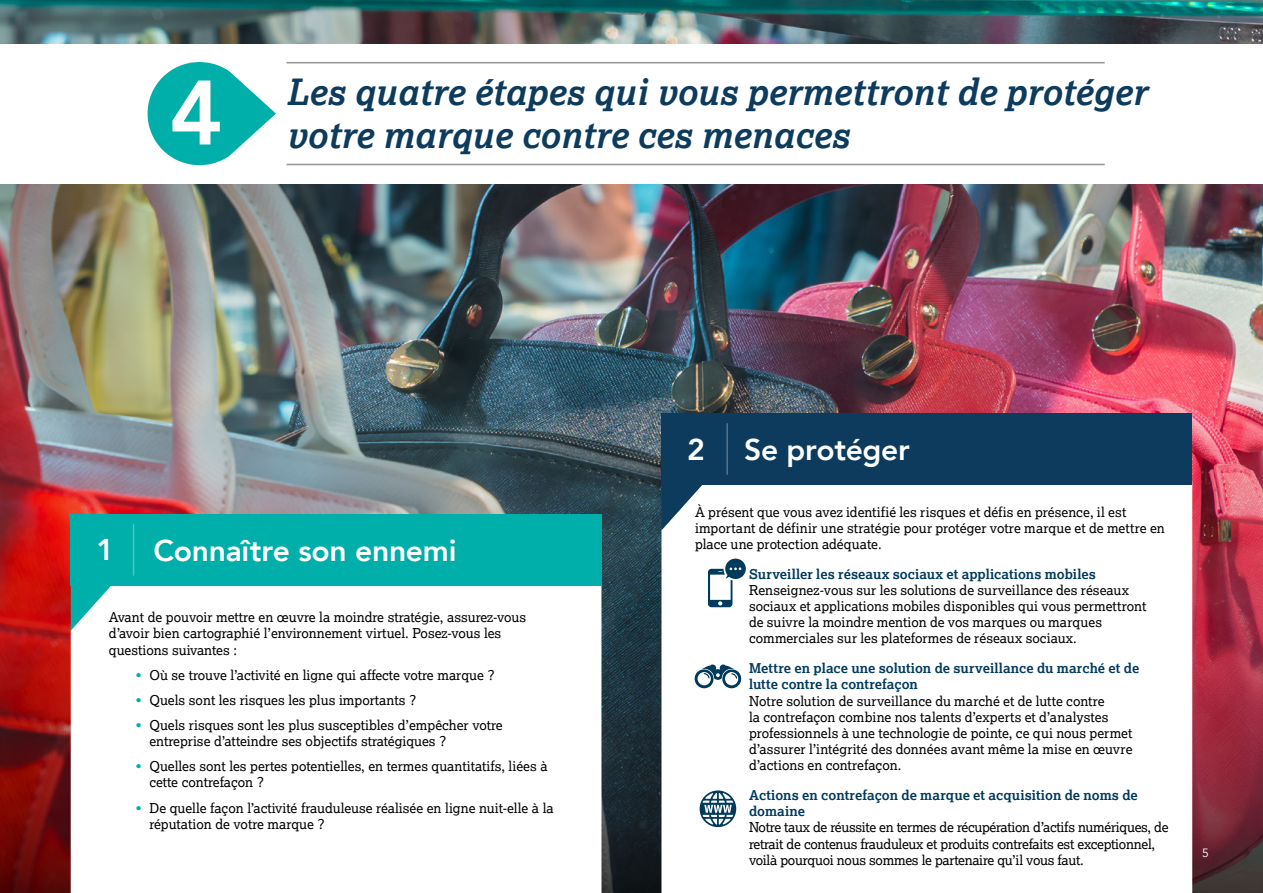
<style>
.page{position:relative;width:1263px;height:893px;background:#fff}
.page>*{position:absolute;margin:0;border:0;box-sizing:border-box;transform-origin:0 0}
.t1{font:800 90.3px "Avenir";color:#fff}
.t2{font:italic 700 36px/43.2px "Lexia";color:#0c3b5d}
.t3{font:800 30px "Avenir";letter-spacing:-.01em;color:#fff}
.t4{font:13.5px/16.2px "Lexia";color:#000}
.t5{font:700 13.5px/16.2px "Lexia";letter-spacing:.005em;color:#003a5d}
.t6{font:13.5px/16.2px "Lexia";letter-spacing:-.02em;color:#000}
.t7{font:12px "Avenir";color:#fff}
.s1{color:#00afaa}
</style>
<div class="page">
<img style="left:0;top:0;width:1263px;height:348px">
<img style="left:0;top:348px;width:1263px;height:545px">
<div style="left:0;top:44px;width:1263px;height:139px;background:#fff"></div>
<svg style="left:71px;top:585px;width:530px;height:308px"></svg>
<div style="left:71px;top:514px;width:530px;height:71px;background:#00afaa"></div>
<svg style="left:71px;top:585px;width:52px;height:46px"></svg>
<svg style="left:661px;top:485px;width:531px;height:408px"></svg>
<div style="left:661px;top:414px;width:531px;height:71px;background:#0c3b5d"></div>
<svg style="left:661px;top:485px;width:52px;height:45px"></svg>
<hr style="left:133px;top:524px;width:1px;height:52px;background:#fff">
<hr style="left:726px;top:423px;width:2px;height:52px;background:#fff">
<svg style="left:147px;top:61px;width:129px;height:105px"></svg>
<hr style="left:287px;top:62px;width:818px;height:1px;background:#9a9899">
<hr style="left:287px;top:164px;width:818px;height:1px;background:#9a9899">
<svg style="left:708px;top:559px;width:38px;height:48px"></svg>
<svg style="left:695px;top:664px;width:46px;height:24px"></svg>
<svg style="left:700px;top:790px;width:36px;height:37px"></svg>
<h1 class="t1" style="left:169px;top:43px;width:55px">4</h1>
<h2 class="t2" style="left:287px;top:69px;width:862px">Les quatre étapes qui vous permettront de protéger votre marque contre ces menaces</h2>
<h3 class="t3" style="left:96px;top:527px;width:19px">1</h3>
<h3 class="t3" style="left:154px;top:527px;width:304px">Connaître son ennemi</h3>
<p class="t4" style="left:109px;top:609px;width:419px">Avant de pouvoir mettre en œuvre la moindre stratégie, assurez-vous d’avoir bien cartographié l’environnement virtuel. Posez-vous les questions suivantes :</p>
<p class="t4" style="left:136px;top:666px;width:360px"><span class="s1">•</span> Où se trouve l’activité en ligne qui affecte votre marque ?</p>
<p class="t4" style="left:136px;top:691px;width:282px"><span class="s1">•</span> Quels sont les risques les plus importants ?</p>
<p class="t4" style="left:149px;top:717px;width:355px;text-indent:-14px"><span class="s1">•</span> Quels risques sont les plus susceptibles d’empêcher votre entreprise d’atteindre ses objectifs stratégiques ?</p>
<p class="t4" style="left:149px;top:758px;width:400px;text-indent:-14px"><span class="s1">•</span> Quelles sont les pertes potentielles, en termes quantitatifs, liées à cette contrefaçon ?</p>
<p class="t4" style="left:149px;top:799px;width:406px;text-indent:-14px"><span class="s1">•</span> De quelle façon l’activité frauduleuse réalisée en ligne nuit-elle à la réputation de votre marque ?</p>
<h3 class="t3" style="left:687px;top:426px;width:19px">2</h3>
<h3 class="t3" style="left:744px;top:426px;width:167px">Se protéger</h3>
<p class="t4" style="left:695px;top:503px;width:471px">À présent que vous avez identifié les risques et défis en présence, il est important de définir une stratégie pour protéger votre marque et de mettre en place une protection adéquate.</p>
<p class="t5" style="left:749px;top:565px;width:348px">Surveiller les réseaux sociaux et applications mobiles</p>
<p class="t4" style="left:749px;top:581px;width:399px">Renseignez-vous sur les solutions de surveillance des réseaux sociaux et applications mobiles disponibles qui vous permettront de suivre la moindre mention de vos marques ou marques commerciales sur les plateformes de réseaux sociaux.</p>
<p class="t5" style="left:749px;top:660px;width:392px">Mettre en place une solution de surveillance du marché et de lutte contre la contrefaçon</p>
<p class="t4" style="left:749px;top:692px;width:385px">Notre solution de surveillance du marché et de lutte contre<br>la contrefaçon combine nos talents d’experts et d’analystes professionnels à une technologie de pointe, ce qui nous permet d’assurer l’intégrité des données avant même la mise en œuvre d’actions en contrefaçon.</p>
<p class="t5" style="left:749px;top:787px;width:390px">Actions en contrefaçon de marque et acquisition de noms de domaine</p>
<p class="t6" style="left:749px;top:819px;width:421px">Notre taux de réussite en termes de récupération d’actifs numériques, de retrait de contenus frauduleux et produits contrefaits est exceptionnel, voilà pourquoi nous sommes le partenaire qu’il vous faut.</p>
<p class="t7" style="left:1202px;top:845px;width:8px">5</p>
</div>
